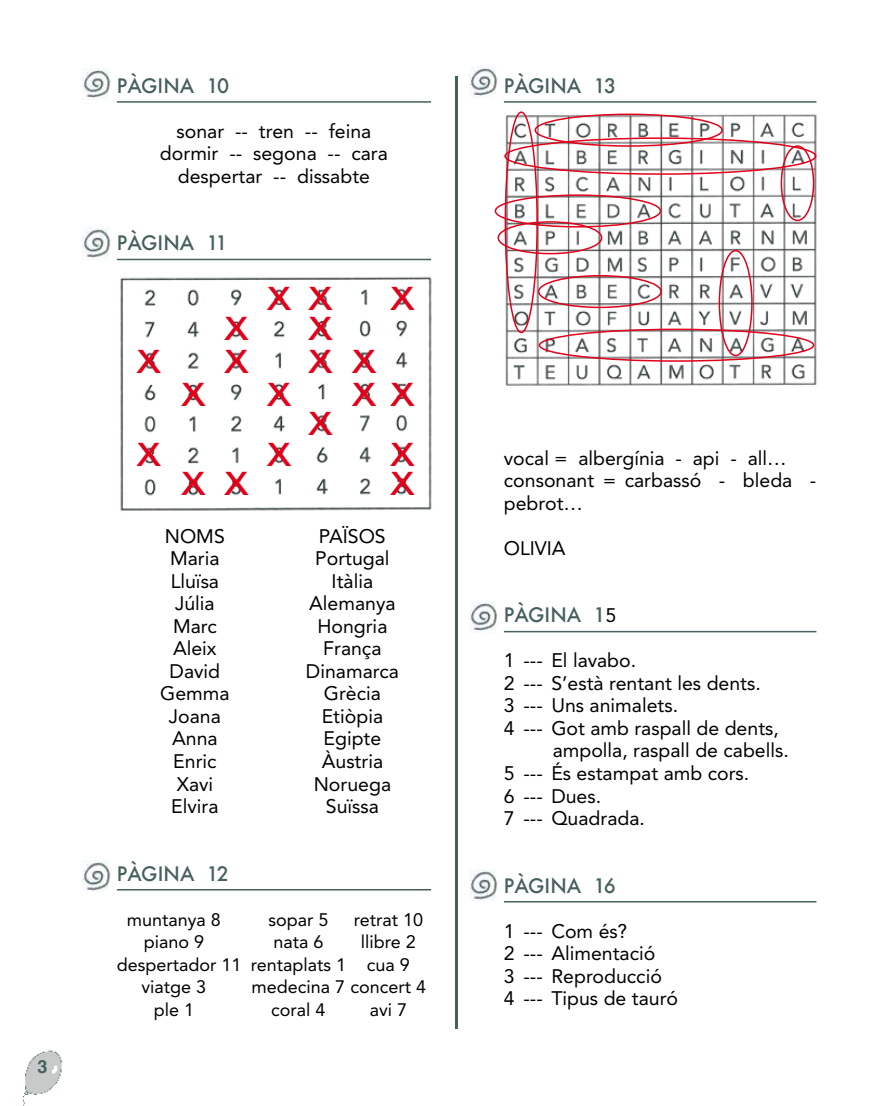
<style>
.page{position:relative;width:893px;height:1106px;background:#fff}
.page>*{position:absolute;margin:0;border:0;box-sizing:border-box;transform-origin:0 0}
.t1{font:49.5px/60.8px "Avenir";letter-spacing:.38em;color:#e2001a;text-align:right}
.t2{font:19.5px/22.5px "Avenir";color:#000}
.t3{font:500 19.5px "Futura";color:#47605e}
.t4{font:18px "Avenir";color:#000}
.t5{font:700 18px "Helvetica";color:#47605e}
.s1{font-family:"Avenir";font-weight:400;color:#000}
</style>
<div class="page">
<img style="left:22px;top:1050px;width:41px;height:56px">
<hr style="left:117px;top:101px;width:314px;height:2px;background:#47605e">
<hr style="left:117px;top:259px;width:314px;height:1px;background:#47605e">
<hr style="left:117px;top:889px;width:314px;height:1px;background:#47605e">
<hr style="left:455px;top:77px;width:2px;height:952px;background:#47605e">
<hr style="left:504px;top:101px;width:312px;height:2px;background:#47605e">
<hr style="left:504px;top:631px;width:312px;height:1px;background:#47605e">
<hr style="left:504px;top:901px;width:312px;height:1px;background:#47605e">
<img style="left:120px;top:276px;width:312px;height:235px">
<img style="left:502px;top:113px;width:315px;height:273px">
<div style="left:504px;top:137px;width:312px;height:38px;border:2px solid #e2001a;border-radius:50%"></div>
<div style="left:497px;top:221px;width:105px;height:33px;border:2px solid #e2001a;border-radius:50%"></div>
<div style="left:781px;top:145px;width:33px;height:76px;border:2px solid #e2001a;border-radius:50%"></div>
<div style="left:505px;top:111px;width:33px;height:222px;border:2px solid #e2001a;border-radius:50%"></div>
<div style="left:534px;top:114px;width:189px;height:33px;border:2px solid #e2001a;border-radius:50%"></div>
<div style="left:539px;top:328px;width:275px;height:34px;border:2px solid #e2001a;border-radius:50%"></div>
<div style="left:495px;top:194px;width:166px;height:33px;border:2px solid #e2001a;border-radius:50%"></div>
<div style="left:538px;top:275px;width:124px;height:33px;border:2px solid #e2001a;border-radius:50%"></div>
<img style="left:83px;top:68px;width:27px;height:32px">
<img style="left:83px;top:228px;width:27px;height:31px">
<img style="left:470px;top:66px;width:28px;height:32px">
<img style="left:470px;top:601px;width:28px;height:31px">
<img style="left:470px;top:870px;width:28px;height:31px">
<img style="left:83px;top:860px;width:27px;height:31px">
<div style="left:719px;top:250px;width:34px;height:106px;border:2px solid #e2001a;border-radius:50%"></div>
<p class="t5" style="left:37px;top:1051px;width:12px">3</p>
<p class="t3" style="left:117px;top:72px;width:114px">PÀGINA 10</p>
<p class="t2" style="left:160px;top:120px;width:229px;text-align:center">sonar -- tren -- feina dormir -- segona -- cara despertar -- dissabte</p>
<p class="t3" style="left:117px;top:230px;width:112px">PÀGINA 11</p>
<h1 class="t1" style="left:267px;top:262px;width:150px">xx x</h1>
<h1 class="t1" style="left:224px;top:292px;width:110px">x x</h1>
<h1 class="t1" style="left:137px;top:325px;width:26px">x</h1>
<h1 class="t1" style="left:224px;top:325px;width:154px">x xx</h1>
<h1 class="t1" style="left:181px;top:358px;width:235px">xxxx x</h1>
<h1 class="t1" style="left:308px;top:388px;width:26px">x</h1>
<h1 class="t1" style="left:137px;top:419px;width:26px">x</h1>
<h1 class="t1" style="left:267px;top:419px;width:26px">x</h1>
<h1 class="t1" style="left:181px;top:447px;width:69px">x x</h1>
<h1 class="t1" style="left:390px;top:447px;width:26px">x</h1>
<p class="t2" style="left:165px;top:525px;width:61px">NOMS</p>
<p class="t2" style="left:319px;top:525px;width:68px">PAÏSOS</p>
<p class="t2" style="left:170px;top:547px;width:51px">Maria</p>
<p class="t2" style="left:315px;top:547px;width:76px">Portugal</p>
<p class="t2" style="left:171px;top:570px;width:50px">Lluïsa</p>
<p class="t2" style="left:332px;top:570px;width:43px">Itàlia</p>
<p class="t2" style="left:175px;top:592px;width:41px">Júlia</p>
<p class="t2" style="left:309px;top:592px;width:88px">Alemanya</p>
<p class="t2" style="left:173px;top:615px;width:45px">Marc</p>
<p class="t2" style="left:317px;top:615px;width:72px">Hongria</p>
<p class="t2" style="left:173px;top:637px;width:45px">Aleix</p>
<p class="t2" style="left:323px;top:637px;width:60px">França</p>
<p class="t2" style="left:170px;top:660px;width:52px">David</p>
<p class="t2" style="left:306px;top:660px;width:94px">Dinamarca</p>
<p class="t2" style="left:160px;top:682px;width:71px">Gemma</p>
<p class="t2" style="left:324px;top:682px;width:59px">Grècia</p>
<p class="t2" style="left:169px;top:705px;width:54px">Joana</p>
<p class="t2" style="left:322px;top:705px;width:63px">Etiòpia</p>
<p class="t2" style="left:172px;top:727px;width:47px">Anna</p>
<p class="t2" style="left:324px;top:727px;width:59px">Egipte</p>
<p class="t2" style="left:173px;top:750px;width:45px">Enric</p>
<p class="t2" style="left:322px;top:750px;width:63px">Àustria</p>
<p class="t2" style="left:177px;top:772px;width:38px">Xavi</p>
<p class="t2" style="left:314px;top:772px;width:79px">Noruega</p>
<p class="t2" style="left:171px;top:795px;width:49px">Elvira</p>
<p class="t2" style="left:326px;top:795px;width:55px">Suïssa</p>
<p class="t3" style="left:117px;top:860px;width:114px">PÀGINA 12</p>
<p class="t4" style="left:127px;top:908px;width:96px">muntanya 8</p>
<p class="t4" style="left:268px;top:908px;width:62px">sopar 5</p>
<p class="t4" style="left:354px;top:908px;width:71px">retrat 10</p>
<p class="t4" style="left:144px;top:931px;width:62px">piano 9</p>
<p class="t4" style="left:273px;top:931px;width:52px">nata 6</p>
<p class="t4" style="left:361px;top:931px;width:56px">llibre 2</p>
<p class="t4" style="left:117px;top:953px;width:295px">despertador 11 rentaplats 1 cua 9</p>
<p class="t4" style="left:142px;top:976px;width:66px">viatge 3</p>
<p class="t4" style="left:252px;top:976px;width:176px">medecina 7 concert 4</p>
<p class="t4" style="left:154px;top:998px;width:42px">ple 1</p>
<p class="t4" style="left:271px;top:998px;width:56px">coral 4</p>
<p class="t4" style="left:370px;top:998px;width:39px">avi 7</p>
<p class="t3" style="left:504px;top:72px;width:114px">PÀGINA 13</p>
<p class="t2" style="left:504px;top:447px;width:314px">vocal = albergínia - api - all… consonant = carbassó - bleda - pebrot…</p>
<p class="t2" style="left:504px;top:537px;width:63px">OLIVIA</p>
<p class="t3" style="left:504px;top:602px;width:114px">PÀGINA 1<span class="s1">5</span></p>
<p class="t2" style="left:504px;top:649px;width:134px">1 --- El lavabo.</p>
<p class="t2" style="left:504px;top:672px;width:258px">2 --- S’està rentant les dents.</p>
<p class="t2" style="left:504px;top:694px;width:176px">3 --- Uns animalets.</p>
<p class="t2" style="left:504px;top:717px;width:277px">4 --- Got amb raspall de dents,</p>
<p class="t2" style="left:553px;top:739px;width:238px">ampolla, raspall de cabells.</p>
<p class="t2" style="left:504px;top:762px;width:247px">5 --- És estampat amb cors.</p>
<p class="t2" style="left:504px;top:784px;width:99px">6 --- Dues.</p>
<p class="t2" style="left:504px;top:807px;width:143px">7 --- Quadrada.</p>
<p class="t3" style="left:504px;top:872px;width:113px">PÀGINA 16</p>
<p class="t2" style="left:504px;top:919px;width:176px">1 --- Com és?<br>2 --- Alimentació<br>3 --- Reproducció<br>4 --- Tipus de tauró</p>
</div>
